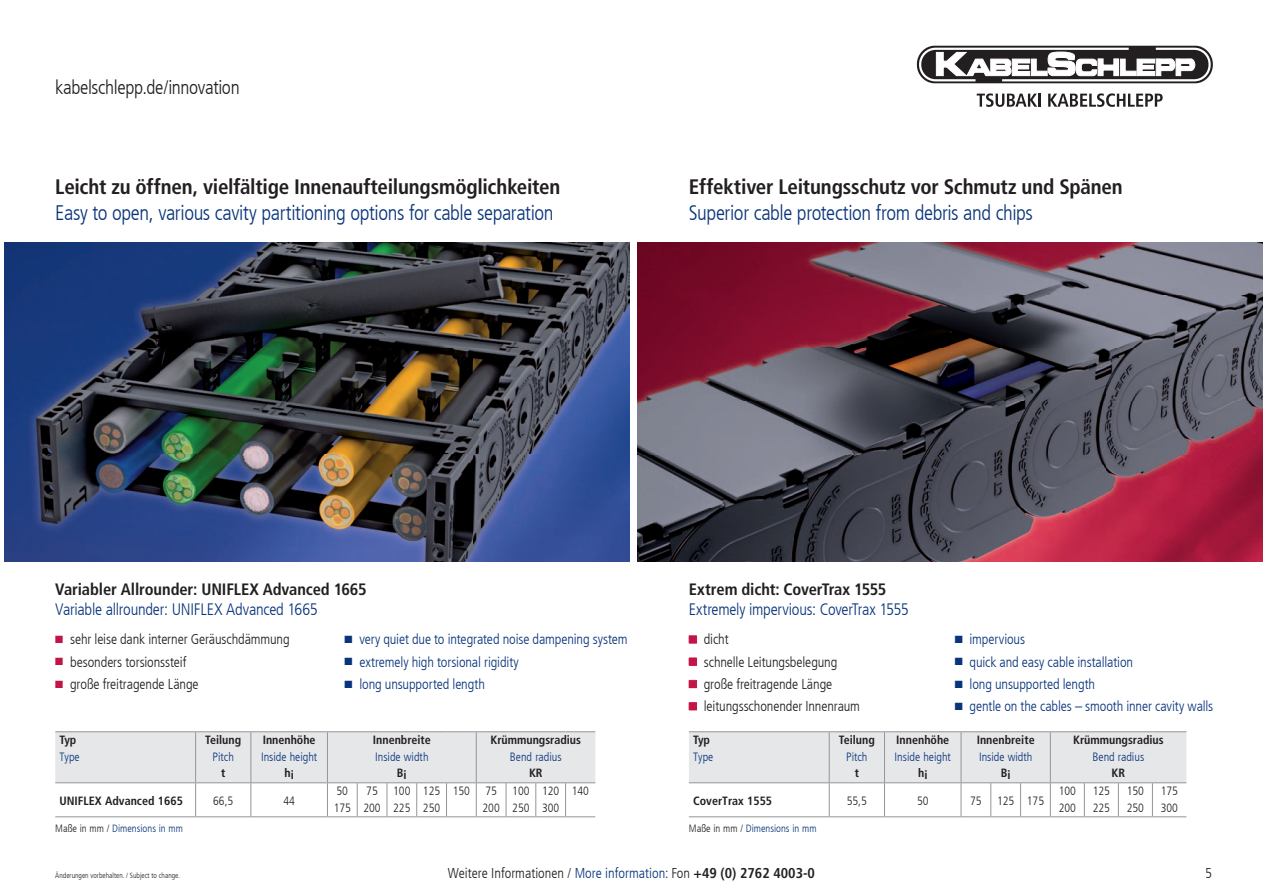
<style>
.page{position:relative;width:1263px;height:893px;background:#fff}
.page>*{position:absolute;margin:0;border:0;box-sizing:border-box;transform-origin:0 0}
.t1{font:300 condensed 21px "Frutiger LT Com";letter-spacing:-.02em;color:#08347b}
.t2{font:700 condensed 21px "Frutiger LT Com";letter-spacing:-.01em;color:#231f20}
.t3{font:300 condensed 19.5px "Frutiger LT Com";letter-spacing:-.02em;color:#231f20}
.t4{font:300 condensed 16.5px "Frutiger LT Com";letter-spacing:-.015em;color:#08347b}
.t5{font:700 condensed 16.5px "Frutiger LT Com";letter-spacing:-.01em;color:#231f20}
.t6{font:300 condensed 14.25px "Frutiger LT Com";letter-spacing:-.005em;color:#231f20}
.t7{font:300 condensed 14.25px "Frutiger LT Com";letter-spacing:-.01em;color:#08347b}
.t8{font:700 condensed 12px "Frutiger LT Com";color:#231f20}
.t9{font:300 condensed 12px/16.5px "Frutiger LT Com";color:#231f20}
.t10{font:300 condensed 12px "Frutiger LT Com";color:#08347b}
.t11{font:300 condensed 10.5px "Frutiger LT Com";color:#08347b}
.t12{font:300 condensed 7.5px "Frutiger LT Com";color:#231f20}
.s1{color:#c31447}
.s2{color:#231f20}
.s3{color:#08347b}
.s4{font-weight:700}
</style>
<div class="page">
<img style="left:638px;top:242px;width:625px;height:319px">
<img style="left:4px;top:242px;width:626px;height:319px">
<div style="left:689px;top:635px;width:8px;height:8px;border:1px solid #c31447"></div>
<div style="left:689px;top:658px;width:8px;height:8px;border:1px solid #c31447"></div>
<div style="left:689px;top:680px;width:8px;height:8px;border:1px solid #c31447"></div>
<div style="left:689px;top:702px;width:8px;height:8px;border:1px solid #c31447"></div>
<svg style="left:689px;top:731px;width:497px;height:86px"></svg>
<hr style="left:1020px;top:816px;width:30px;height:1px;background:#939598">
<hr style="left:1050px;top:816px;width:34px;height:1px;background:#939598">
<hr style="left:1084px;top:816px;width:34px;height:1px;background:#939598">
<hr style="left:1118px;top:816px;width:34px;height:1px;background:#939598">
<hr style="left:1152px;top:816px;width:34px;height:1px;background:#939598">
<hr style="left:1050px;top:732px;width:1px;height:50px;background:#939598">
<hr style="left:1084px;top:783px;width:1px;height:33px;background:#939598">
<hr style="left:1118px;top:783px;width:1px;height:33px;background:#939598">
<hr style="left:1152px;top:783px;width:1px;height:33px;background:#939598">
<svg style="left:55px;top:731px;width:540px;height:86px"></svg>
<hr style="left:476px;top:732px;width:1px;height:50px;background:#939598">
<hr style="left:506px;top:783px;width:1px;height:33px;background:#939598">
<hr style="left:535px;top:783px;width:1px;height:33px;background:#939598">
<hr style="left:565px;top:783px;width:1px;height:33px;background:#939598">
<svg style="left:917px;top:46px;width:296px;height:37px"></svg>
<svg style="left:919px;top:48px;width:292px;height:33px"></svg>
<svg style="left:977px;top:93px;width:64px;height:14px"></svg>
<svg style="left:1048px;top:93px;width:114px;height:14px"></svg>
<h2 class="t3" style="left:55px;top:76px;width:186px">kabelschlepp.de/innovation</h2>
<h1 class="t2" style="left:55px;top:175px;width:507px">Leicht zu öffnen, vielfältige Innenaufteilungsmöglichkeiten</h1>
<h1 class="t1" style="left:55px;top:201px;width:500px">Easy to open, various cavity partitioning options for cable separation</h1>
<h1 class="t2" style="left:689px;top:175px;width:435px">Effektiver Leitungsschutz vor Schmutz und Spänen</h1>
<h1 class="t1" style="left:689px;top:201px;width:346px">Superior cable protection from debris and chips</h1>
<p class="t5" style="left:55px;top:579px;width:313px">Variabler Allrounder: UNIFLEX Advanced 1665</p>
<p class="t4" style="left:55px;top:600px;width:264px">Variable allrounder: UNIFLEX Advanced 1665</p>
<p class="t6" style="left:55px;top:631px;width:236px"><span class="s1">■</span> sehr leise dank interner Geräuschdämmung</p>
<p class="t6" style="left:55px;top:653px;width:133px"><span class="s1">■</span> besonders torsionssteif</p>
<p class="t6" style="left:55px;top:676px;width:145px"><span class="s1">■</span> große freitragende Länge</p>
<p class="t8" style="left:60px;top:733px;width:18px">Typ</p>
<p class="t10" style="left:60px;top:750px;width:22px">Type</p>
<p class="t8" style="left:205px;top:733px;width:37px">Teilung</p>
<p class="t10" style="left:213px;top:750px;width:23px">Pitch</p>
<p class="t8" style="left:221px;top:766px;width:6px">t</p>
<p class="t8" style="left:263px;top:733px;width:54px">Innenhöhe</p>
<p class="t10" style="left:261px;top:750px;width:58px">Inside height</p>
<p class="t8" style="left:284px;top:767px;width:11px">hi</p>
<p class="t7" style="left:344px;top:631px;width:285px">■ very quiet due to integrated noise dampening system</p>
<p class="t7" style="left:344px;top:653px;width:176px">■ extremely high torsional rigidity</p>
<p class="t7" style="left:344px;top:676px;width:142px">■ long unsupported length</p>
<p class="t8" style="left:373px;top:733px;width:59px">Innenbreite</p>
<p class="t10" style="left:375px;top:750px;width:55px">Inside width</p>
<p class="t8" style="left:397px;top:767px;width:11px">Bi</p>
<p class="t8" style="left:490px;top:733px;width:92px">Krümmungsradius</p>
<p class="t10" style="left:510px;top:750px;width:53px">Bend radius</p>
<p class="t8" style="left:529px;top:766px;width:15px">KR</p>
<p class="t5" style="left:689px;top:579px;width:199px">Extrem dicht: CoverTrax 1555</p>
<p class="t4" style="left:689px;top:600px;width:221px">Extremely impervious: CoverTrax 1555</p>
<p class="t6" style="left:689px;top:631px;width:41px"><span class="s1">■</span> dicht</p>
<p class="t6" style="left:689px;top:653px;width:150px"><span class="s1">■</span> schnelle Leitungsbelegung</p>
<p class="t6" style="left:689px;top:676px;width:145px"><span class="s1">■</span> große freitragende Länge</p>
<p class="t6" style="left:689px;top:698px;width:173px"><span class="s1">■</span> leitungsschonender Innenraum</p>
<p class="t7" style="left:955px;top:631px;width:72px">■ impervious</p>
<p class="t7" style="left:955px;top:653px;width:180px">■ quick and easy cable installation</p>
<p class="t7" style="left:955px;top:676px;width:142px">■ long unsupported length</p>
<p class="t7" style="left:955px;top:698px;width:260px">■ gentle on the cables – smooth inner cavity walls</p>
<p class="t8" style="left:693px;top:733px;width:18px">Typ</p>
<p class="t10" style="left:693px;top:750px;width:22px">Type</p>
<p class="t8" style="left:839px;top:733px;width:37px">Teilung</p>
<p class="t10" style="left:846px;top:750px;width:23px">Pitch</p>
<p class="t8" style="left:855px;top:766px;width:6px">t</p>
<p class="t8" style="left:896px;top:733px;width:54px">Innenhöhe</p>
<p class="t10" style="left:895px;top:750px;width:58px">Inside height</p>
<p class="t8" style="left:918px;top:767px;width:11px">hi</p>
<p class="t8" style="left:977px;top:733px;width:59px">Innenbreite</p>
<p class="t10" style="left:979px;top:750px;width:55px">Inside width</p>
<p class="t8" style="left:1001px;top:767px;width:11px">Bi</p>
<p class="t8" style="left:1073px;top:733px;width:92px">Krümmungsradius</p>
<p class="t10" style="left:1092px;top:750px;width:53px">Bend radius</p>
<p class="t8" style="left:1111px;top:766px;width:15px">KR</p>
<p class="t8" style="left:60px;top:794px;width:125px">UNIFLEX Advanced 1665</p>
<p class="t9" style="left:213px;top:793px;width:22px">66,5</p>
<p class="t9" style="left:283px;top:793px;width:13px">44</p>
<p class="t9" style="left:334px;top:783px;width:19px">50<br>175</p>
<p class="t9" style="left:363px;top:783px;width:19px">75<br>200</p>
<p class="t9" style="left:393px;top:783px;width:19px">100<br>225</p>
<p class="t9" style="left:423px;top:783px;width:19px">125<br>250</p>
<p class="t9" style="left:453px;top:783px;width:19px">150</p>
<p class="t9" style="left:482px;top:783px;width:19px">75<br>200</p>
<p class="t9" style="left:512px;top:783px;width:19px">100<br>250</p>
<p class="t9" style="left:542px;top:783px;width:19px">120<br>300</p>
<p class="t9" style="left:572px;top:783px;width:19px">140</p>
<p class="t11" style="left:55px;top:822px;width:129px"><span class="s2">Maße in mm /</span> Dimensions in mm</p>
<p class="t11" style="left:689px;top:822px;width:129px"><span class="s2">Maße in mm /</span> Dimensions in mm</p>
<p class="t6" style="left:448px;top:865px;width:368px">Weitere Informationen / <span class="s3">More information:</span> Fon <span class="s4">+49 (0) 2762 4003-0</span></p>
<p class="t8" style="left:693px;top:794px;width:81px">CoverTrax 1555</p>
<p class="t9" style="left:847px;top:793px;width:22px">55,5</p>
<p class="t9" style="left:917px;top:793px;width:13px">50</p>
<p class="t9" style="left:970px;top:793px;width:13px">75</p>
<p class="t9" style="left:997px;top:793px;width:49px">125 175</p>
<p class="t9" style="left:1059px;top:783px;width:19px">100<br>200</p>
<p class="t9" style="left:1093px;top:783px;width:19px">125<br>225</p>
<p class="t9" style="left:1127px;top:783px;width:19px">150<br>250</p>
<p class="t9" style="left:1161px;top:783px;width:19px">175<br>300</p>
<p class="t12" style="left:55px;top:871px;width:126px">Änderungen vorbehalten. / Subject to change.</p>
<p class="t6" style="left:1205px;top:865px;width:8px">5</p>
</div>
